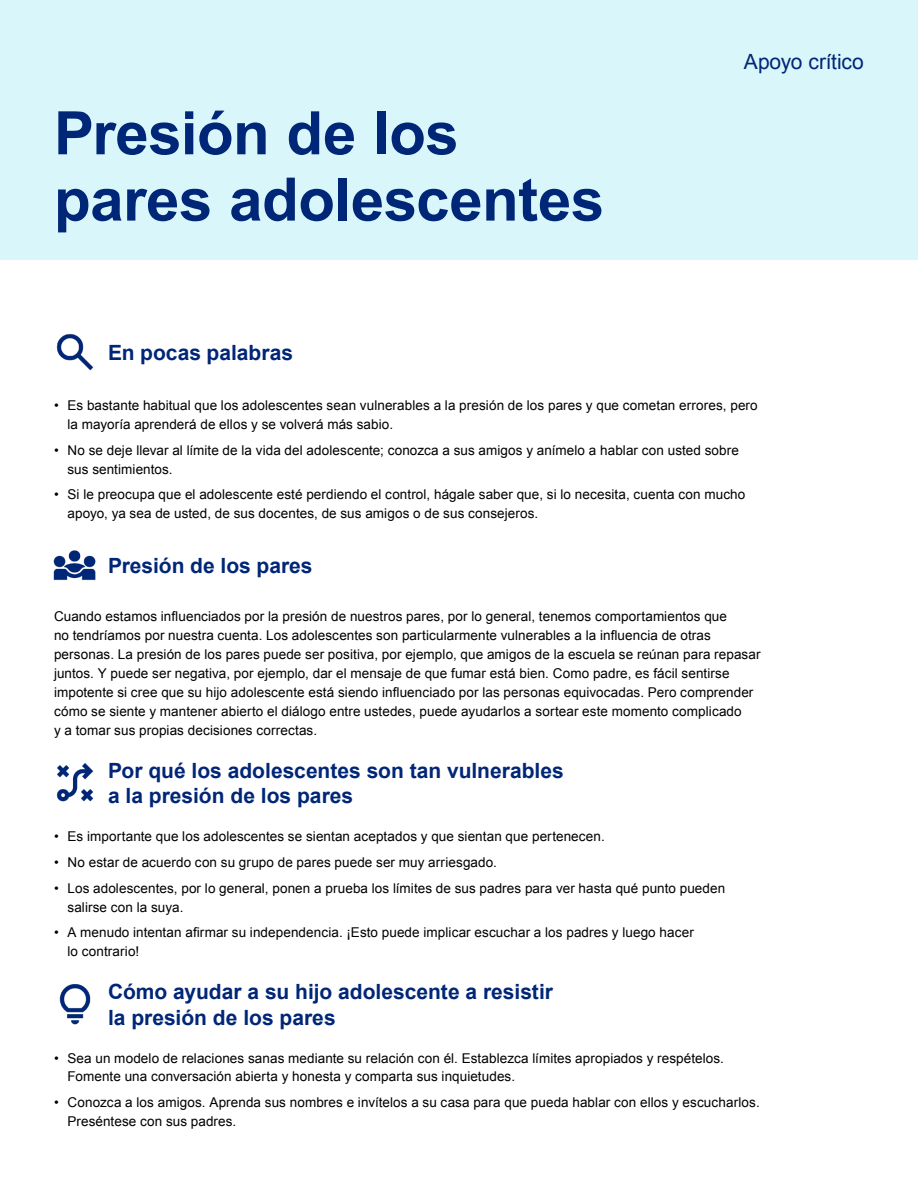
<style>
.page{position:relative;width:918px;height:1188px;background:#fff}
.page>*{position:absolute;margin:0;border:0;box-sizing:border-box;transform-origin:0 0}
.Headline{font:700 60px/66.3px "Arial";letter-spacing:-.01em;color:#002677}
.Subhead{font:700 21px/25.2px "Arial";color:#002677}
.Product_label_-_Right_aligned{font:21px "Arial";letter-spacing:-.005em;color:#002677}
.Body{font:13.5px/18.9px "Arial";letter-spacing:.005em;color:#000}
</style>
<div class="page">
<div style="left:0;top:0;width:918px;height:260px;background:#d9f6fa"></div>
<img style="left:56px;top:334px;width:38px;height:37px">
<img style="left:56px;top:763px;width:38px;height:39px">
<img style="left:59px;top:984px;width:32px;height:41px">
<img style="left:53px;top:550px;width:43px;height:30px">
<p class="Headline" style="left:54px;top:102px;width:552px">Presión de los pares adolescentes</p>
<p class="Product_label_-_Right_aligned" style="left:744px;top:48px;width:122px">Apoyo crítico</p>
<p class="Subhead" style="left:108px;top:340px;width:187px">En pocas palabras</p>
<p class="Body" style="left:68px;top:396px;width:692px;text-indent:-14px">• Es bastante habitual que los adolescentes sean vulnerables a la presión de los pares y que cometan errores, pero la mayoría aprenderá de ellos y se volverá más sabio.</p>
<p class="Body" style="left:68px;top:441px;width:673px;text-indent:-14px">• No se deje llevar al límite de la vida del adolescente; conozca a sus amigos y anímelo a hablar con usted sobre sus sentimientos.</p>
<p class="Body" style="left:68px;top:485px;width:679px;text-indent:-14px">• Si le preocupa que el adolescente esté perdiendo el control, hágale saber que, si lo necesita, cuenta con mucho apoyo, ya sea de usted, de sus docentes, de sus amigos o de sus consejeros.</p>
<p class="Subhead" style="left:108px;top:553px;width:206px">Presión de los pares</p>
<p class="Body" style="left:54px;top:607px;width:708px">Cuando estamos influenciados por la presión de nuestros pares, por lo general, tenemos comportamientos que<br>no tendríamos por nuestra cuenta. Los adolescentes son particularmente vulnerables a la influencia de otras personas. La presión de los pares puede ser positiva, por ejemplo, que amigos de la escuela se reúnan para repasar juntos. Y puede ser negativa, por ejemplo, dar el mensaje de que fumar está bien. Como padre, es fácil sentirse impotente si cree que su hijo adolescente está siendo influenciado por las personas equivocadas. Pero comprender cómo se siente y mantener abierto el diálogo entre ustedes, puede ayudarlos a sortear este momento complicado<br>y a tomar sus propias decisiones correctas.</p>
<p class="Subhead" style="left:108px;top:759px;width:457px">Por qué los adolescentes son tan vulnerables a la presión de los pares</p>
<p class="Body" style="left:54px;top:827px;width:552px">• Es importante que los adolescentes se sientan aceptados y que sientan que pertenecen.</p>
<p class="Body" style="left:54px;top:853px;width:444px">• No estar de acuerdo con su grupo de pares puede ser muy arriesgado.</p>
<p class="Body" style="left:68px;top:879px;width:659px;text-indent:-14px">• Los adolescentes, por lo general, ponen a prueba los límites de sus padres para ver hasta qué punto pueden salirse con la suya.</p>
<p class="Body" style="left:68px;top:923px;width:628px;text-indent:-14px">• A menudo intentan afirmar su independencia. ¡Esto puede implicar escuchar a los padres y luego hacer lo contrario!</p>
<p class="Subhead" style="left:108px;top:980px;width:447px">Cómo ayudar a su hijo adolescente a resistir la presión de los pares</p>
<p class="Body" style="left:68px;top:1049px;width:658px;text-indent:-14px">• Sea un modelo de relaciones sanas mediante su relación con él. Establezca límites apropiados y respételos.<br>Fomente una conversación abierta y honesta y comparta sus inquietudes.</p>
<p class="Body" style="left:68px;top:1093px;width:694px;text-indent:-14px">• Conozca a los amigos. Aprenda sus nombres e invítelos a su casa para que pueda hablar con ellos y escucharlos.<br>Preséntese con sus padres.</p>
</div>
